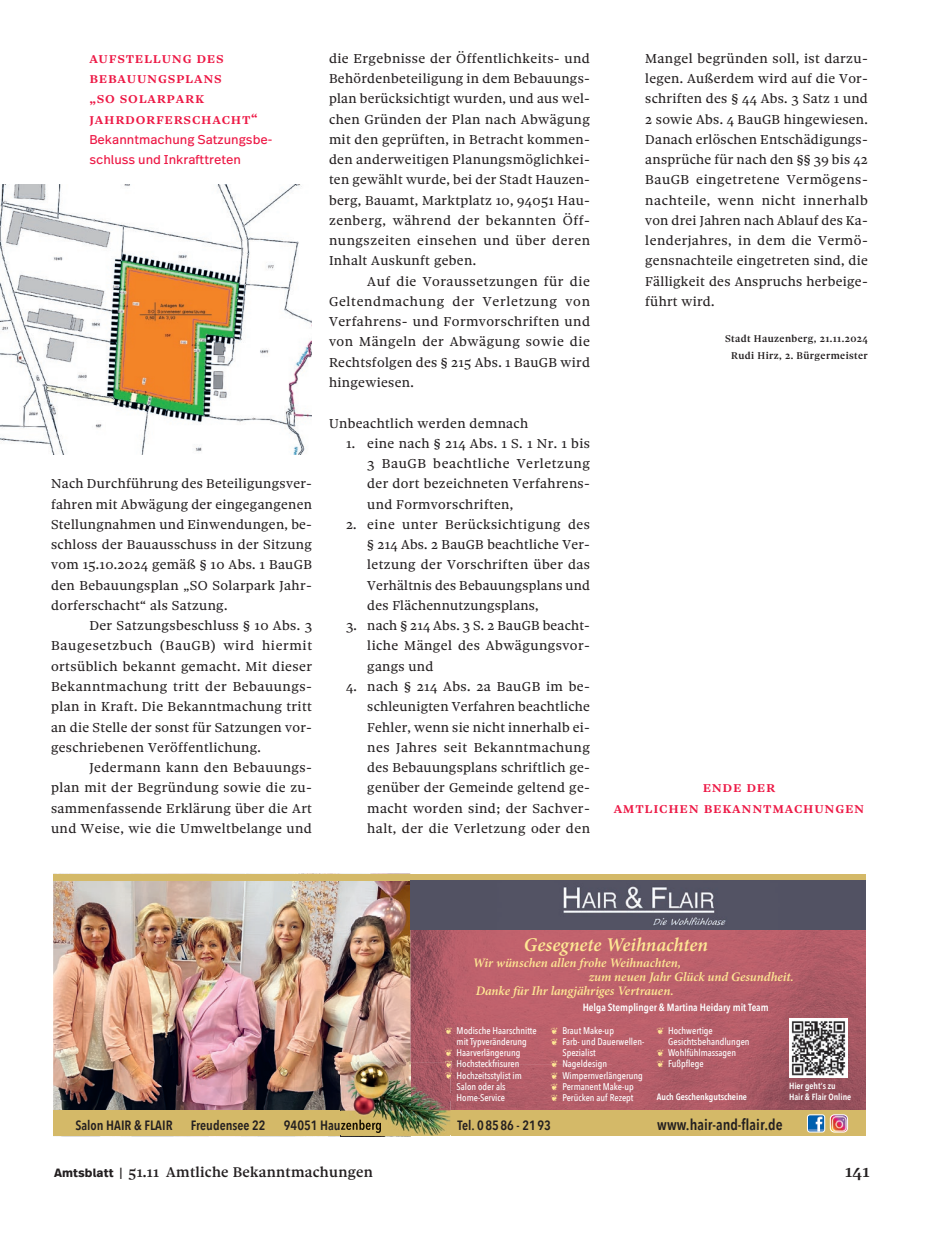
<style>
.page{position:relative;width:936px;height:1234px;background:#fff}
.page>*{position:absolute;margin:0;border:0;box-sizing:border-box;transform-origin:0 0}
.t1{font:italic 600 19.35px "Minion Pro";letter-spacing:-.005em;color:#ffe894}
.t2{font:500 18px "Sole Serif Text";color:#231f20}
.t3{font:500 15.3px/20.2px "Sole Serif Subhead";letter-spacing:.05em;color:#ed1845}
.t4{font:600 15.3px "Avenir Next Condensed";color:#231f20}
.t5{font:500 15px "Sole Serif Text";letter-spacing:.02em;color:#231f20}
.t6{font:13.8px/20.2px "Sole Serif Text";letter-spacing:.025em;color:#231f20;text-align:justify}
.t7{font:600 13.5px "Avenir Next Condensed";color:#231f20}
.t8{font:italic 600 13.05px "Minion Pro";letter-spacing:-.005em;color:#ffe894}
.t9{font:12.75px/20.2px "Real Text Pro";color:#ed1845}
.t10{font:500 10.5px/16.2px "Sole Serif Subhead";letter-spacing:.04em;color:#231f20;text-align:center}
.t11{font:600 10.5px "Avenir Next Condensed";color:#fff}
.t12{font:500 9.75px "Avenir Next Condensed";color:#fff}
.t13{font:600 9.15px "Avenir Next Condensed";color:#fff}
.t14{font:600 9px/10.8px "Avenir Next Condensed";color:#fff}
.s1{color:#ffe894}
.s2{font-family:"Real Text Pro";font-weight:700;font-size:12px}
.s3{font-family:"Real Text Pro";font-size:12px}
</style>
<div class="page">
<img style="left:410px;top:929px;width:405px;height:135px">
<img style="left:815px;top:929px;width:50px;height:181px">
<img style="left:450px;top:1064px;width:365px;height:46px">
<img style="left:450px;top:1093px;width:54px;height:7px">
<img style="left:53px;top:880px;width:357px;height:230px">
<div style="left:53px;top:1110px;width:812px;height:25px;background:#d4b968"></div>
<img style="left:341px;top:1062px;width:109px;height:74px">
<svg style="left:445px;top:1060px;width:6px;height:18px"></svg>
<svg style="left:445px;top:1093px;width:5px;height:7px"></svg>
<img style="left:341px;top:1119px;width:41px;height:13px">
<img style="left:809px;top:1116px;width:14px;height:14px">
<div style="left:807px;top:1114px;width:18px;height:18px;border:1px solid #fff;border-radius:3px"></div>
<img style="left:831px;top:1114px;width:16px;height:17px">
<div style="left:829px;top:1114px;width:18px;height:18px;border:1px solid #fff;border-radius:4px"></div>
<div style="left:53px;top:873px;width:812px;height:7px;background:#d4b968"></div>
<img style="left:410px;top:880px;width:455px;height:49px">
<img style="left:789px;top:1018px;width:58px;height:59px">
<img style="left:0;top:184px;width:312px;height:270px">
<p class="t3" style="left:89px;top:48px;width:170px">Aufstellung des<br>Bebauungsplans<br>„SO So larpark<br>Jahrdorferschacht“</p>
<p class="t9" style="left:89px;top:129px;width:185px">Bekanntmachung Satzungsbe&shy;schluss und Inkrafttreten</p>
<p class="t6" style="left:51px;top:473px;width:262px">Nach Durchführung des Beteiligungsver&shy;fahren mit Abwägung der eingegangenen Stellungnahmen und Einwendungen, be&shy;schloss der Bauausschuss in der Sitzung vom 15.10.2024 gemäß § 10 Abs. 1 BauGB den Bebauungsplan „SO Solarpark Jahr&shy;dorferschacht“ als Satzung.</p>
<p class="t6" style="left:51px;top:615px;width:262px;text-indent:38px">Der Satzungsbeschluss § 10 Abs. 3<br>Baugesetzbuch (BauGB) wird hiermit ortsüblich bekannt gemacht. Mit dieser Bekanntmachung tritt der Bebauungs&shy;plan in Kraft. Die Bekanntmachung tritt an die Stelle der sonst für Satzungen vor&shy;geschriebenen Veröffentlichung.</p>
<p class="t6" style="left:51px;top:757px;width:262px;text-indent:38px">Jedermann kann den Bebauungs&shy;plan mit der Begründung sowie die zu&shy;sammenfassende Erklärung über die Art und Weise, wie die Umweltbelange und</p>
<p class="t6" style="left:329px;top:48px;width:262px">die Ergebnisse der Öffentlichkeits- und Behördenbeteiligung in dem Bebauungs&shy;plan berücksichtigt wurden, und aus wel&shy;chen Gründen der Plan nach Abwägung mit den geprüften, in Betracht kommen&shy;den anderweitigen Planungsmöglichkei&shy;ten gewählt wurde, bei der Stadt Hauzen&shy;berg, Bauamt, Marktplatz 10, 94051 Hau&shy;zenberg, während der bekannten Öff&shy;nungszeiten einsehen und über deren Inhalt Auskunft geben.</p>
<p class="t6" style="left:329px;top:271px;width:262px;text-indent:38px">Auf die Voraussetzungen für die Geltendmachung der Verletzung von Verfahrens- und Formvorschriften und von Mängeln der Abwägung sowie die Rechtsfolgen des § 215 Abs. 1 BauGB wird hingewiesen.</p>
<p class="t6" style="left:329px;top:413px;width:201px">Unbeachtlich werden demnach</p>
<p class="t6" style="left:367px;top:433px;width:224px;text-indent:-21px">1. eine nach § 214 Abs. 1 S. 1 Nr. 1 bis 3 BauGB beachtliche Verletzung der dort bezeichneten Verfahrens&shy;und Formvorschriften,</p>
<p class="t6" style="left:367px;top:514px;width:224px;text-indent:-21px">2. eine unter Berücksichtigung des § 214 Abs. 2 BauGB beachtliche Ver&shy;letzung der Vorschriften über das Verhältnis des Bebauungsplans und des Flächennutzungsplans,</p>
<p class="t6" style="left:367px;top:615px;width:224px;text-indent:-21px">3. nach § 214 Abs. 3 S. 2 BauGB beacht&shy;liche Mängel des Abwägungsvor&shy;gangs und</p>
<p class="t6" style="left:367px;top:676px;width:224px;text-indent:-21px">4. nach § 214 Abs. 2a BauGB im be&shy;schleunigten Verfahren beachtliche Fehler, wenn sie nicht innerhalb ei&shy;nes Jahres seit Bekanntmachung des Bebauungsplans schriftlich ge&shy;genüber der Gemeinde geltend ge&shy;macht worden sind; der Sachver&shy;halt, der die Verletzung oder den</p>
<p class="t6" style="left:645px;top:48px;width:224px">Mangel begründen soll, ist darzu&shy;legen. Außerdem wird auf die Vor&shy;schriften des § 44 Abs. 3 Satz 1 und 2 sowie Abs. 4 BauGB hingewiesen.<br>Danach erlöschen Entschädigungs&shy;ansprüche für nach den §§ 39 bis 42<br>BauGB eingetretene Vermögens&shy;nachteile, wenn nicht innerhalb von drei Jahren nach Ablauf des Ka&shy;lenderjahres, in dem die Vermö&shy;gensnachteile eingetreten sind, die Fälligkeit des Anspruchs herbeige&shy;führt wird.</p>
<p class="t10" style="left:725px;top:331px;width:144px">Stadt Hauzenberg, 21.11.2024<br>Rudi Hirz, 2. Bürgermeister</p>
<p class="t3" style="left:613px;top:777px;width:252px;text-align:center">Ende der<br>Amtlichen Bekanntmachungen</p>
<h1 class="t1" style="left:524px;top:931px;width:186px">Gesegnete Weihnachten</h1>
<p class="t8" style="left:473px;top:953px;width:210px">Wir wünschen allen frohe Weihnachten,</p>
<p class="t8" style="left:588px;top:967px;width:207px">zum neuen Jahr Glück und Gesundheit.</p>
<p class="t8" style="left:475px;top:981px;width:199px">Danke für Ihr langjähriges Vertrauen.</p>
<p class="t11" style="left:582px;top:997px;width:187px">Helga Stemplinger &amp; Martina Heidary mit Team</p>
<p class="t12" style="left:445px;top:1024px;width:93px"><span class="s1">❦</span> Modische Haarschnitte</p>
<p class="t12" style="left:456px;top:1035px;width:72px">mit Typveränderung</p>
<p class="t12" style="left:445px;top:1046px;width:77px"><span class="s1">❦</span> Haarverlängerung</p>
<p class="t12" style="left:445px;top:1057px;width:76px"><span class="s1">❦</span> Hochsteckfrisuren</p>
<p class="t12" style="left:445px;top:1068px;width:78px"><span class="s1">❦</span> Hochzeitsstylist im</p>
<p class="t12" style="left:456px;top:1079px;width:51px">Salon oder als</p>
<p class="t12" style="left:456px;top:1090px;width:50px">Home-Service</p>
<p class="t12" style="left:551px;top:1024px;width:64px"><span class="s1">❦</span> Braut Make-up</p>
<p class="t12" style="left:551px;top:1035px;width:95px"><span class="s1">❦</span> Farb- und Dauerwellen-</p>
<p class="t12" style="left:562px;top:1046px;width:35px">Spezialist</p>
<p class="t12" style="left:551px;top:1057px;width:58px"><span class="s1">❦</span> Nageldesign</p>
<p class="t12" style="left:551px;top:1068px;width:93px"><span class="s1">❦</span> Wimpernverlängerung</p>
<p class="t12" style="left:551px;top:1079px;width:84px"><span class="s1">❦</span> Permanent Make-up</p>
<p class="t12" style="left:551px;top:1090px;width:84px"><span class="s1">❦</span> Perücken auf Rezept</p>
<p class="t12" style="left:656px;top:1024px;width:58px"><span class="s1">❦</span> Hochwertige</p>
<p class="t12" style="left:668px;top:1035px;width:83px">Gesichtsbehandlungen</p>
<p class="t12" style="left:656px;top:1046px;width:81px"><span class="s1">❦</span> Wohlfühlmassagen</p>
<p class="t12" style="left:656px;top:1057px;width:48px"><span class="s1">❦</span> Fußpflege</p>
<p class="t13" style="left:656px;top:1088px;width:92px">Auch Geschenkgutscheine</p>
<p class="t14" style="left:789px;top:1080px;width:64px">Hier geht‘s zu<br>Hair &amp; Flair Online</p>
<p class="t7" style="left:75px;top:1113px;width:99px">Salon HAIR &amp; FLAIR</p>
<p class="t7" style="left:191px;top:1113px;width:76px">Freudensee 22</p>
<p class="t7" style="left:284px;top:1113px;width:99px">94051 Hauzenberg</p>
<p class="t7" style="left:457px;top:1113px;width:95px">Tel. 0 85 86 - 21 93</p>
<p class="t4" style="left:657px;top:1110px;width:127px">www.hair-and-flair.de</p>
<p class="t5" style="left:54px;top:1163px;width:320px"><span class="s2">Amtsblatt</span> <span class="s3">|</span> 51.11 Amtliche Bekanntmachungen</p>
<h2 class="t2" style="left:845px;top:1160px;width:26px">141</h2>
</div>
